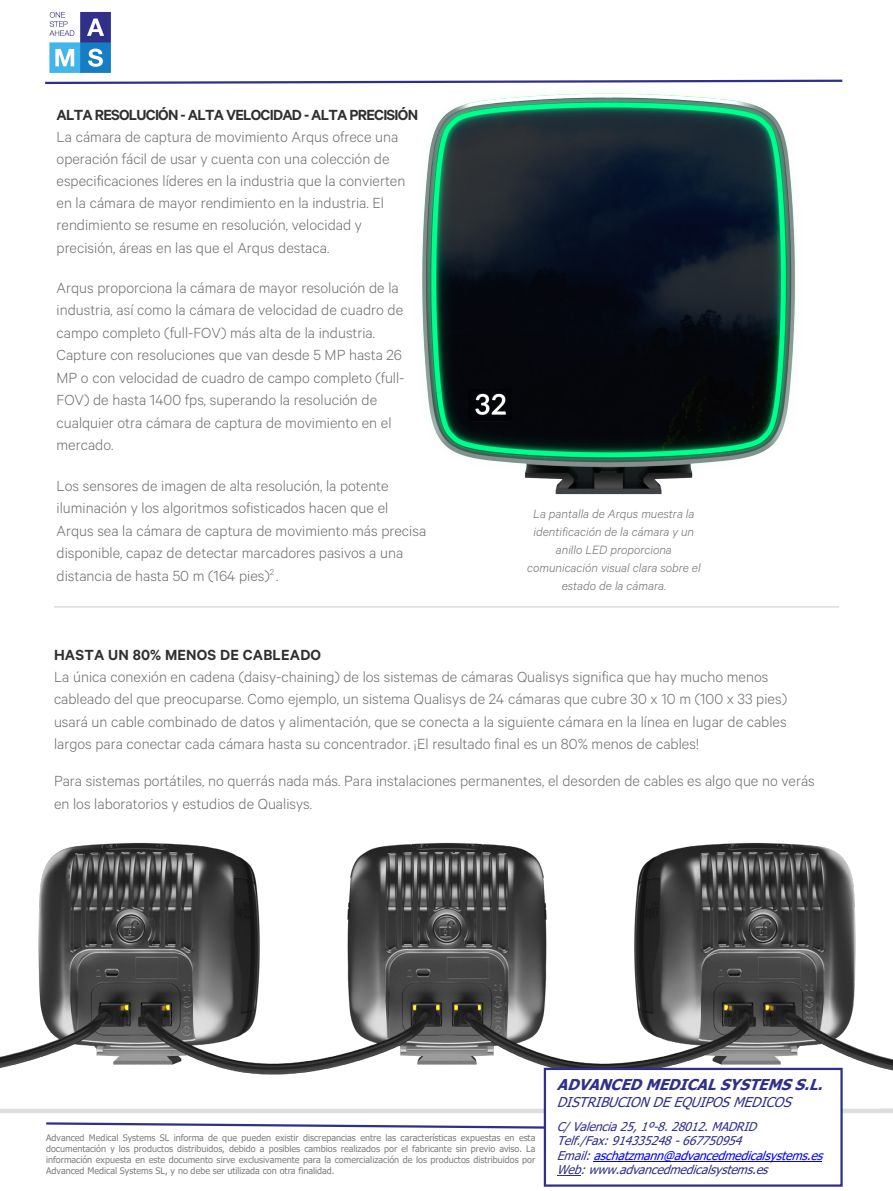
<style>
.page{position:relative;width:893px;height:1191px;background:#fff}
.page>*{position:absolute;margin:0;border:0;box-sizing:border-box;transform-origin:0 0}
.t1{font:300 16.5px/22.5px "Calibre";color:#6c6d70}
.t2{font:600 16.5px "Calibre";letter-spacing:-.045em;color:#312f30}
.t3{font:600 16.5px "Calibre";letter-spacing:.01em;color:#312f30}
.t4{font:italic 700 15px "Tahoma";letter-spacing:.005em;color:#2f308a}
.t5{font:italic 300 13.5px/18px "Calibre";color:#6c6d70;text-align:center}
.t6{font:italic 13.5px "Tahoma";color:#2f308a}
.t7{font:italic 12px/14.4px "Tahoma";color:#2f308a}
.t8{font:9px/10.9px "Tahoma";color:#7e7e7e;text-align:justify}
.s1{color:#00f}
</style>
<div class="page">
<img style="left:0;top:842px;width:893px;height:244px">
<hr style="left:54px;top:606px;width:785px;height:1px;background:#dcdddf">
<img style="left:422px;top:93px;width:374px;height:402px">
<div style="left:0;top:1108px;width:893px;height:5px;background:#dcdddf"></div>
<svg style="left:45px;top:79px;width:798px;height:5px"></svg>
<img style="left:49px;top:11px;width:62px;height:62px">
<svg style="left:46px;top:1121px;width:498px;height:10px"></svg>
<div style="left:545px;top:1069px;width:296px;height:116px;background:#fff"></div>
<div style="left:544px;top:1067px;width:299px;height:119px;border:2px solid #2f308a"></div>
<svg style="left:557px;top:1175px;width:23px;height:1px"></svg>
<hr style="left:593px;top:1160px;width:229px;height:1px;background:#00f">
<p class="t2" style="left:57px;top:105px;width:363px">ALTA RESOLUCIÓN - ALTA VELOCIDAD - ALTA PRECISIÓN</p>
<p class="t1" style="left:57px;top:125px;width:350px">La cámara de captura de movimiento Arqus ofrece una operación fácil de usar y cuenta con una colección de especificaciones líderes en la industria que la convierten en la cámara de mayor rendimiento en la industria. El rendimiento se resume en resolución, velocidad y precisión, áreas en las que el Arqus destaca.</p>
<p class="t1" style="left:57px;top:275px;width:350px">Arqus proporciona la cámara de mayor resolución de la industria, así como la cámara de velocidad de cuadro de campo completo (full-FOV) más alta de la industria.<br>Capture con resoluciones que van desde 5 MP hasta 26<br>MP o con velocidad de cuadro de campo completo (full-FOV) de hasta 1400 fps, superando la resolución de cualquier otra cámara de captura de movimiento en el mercado.</p>
<p class="t1" style="left:57px;top:474px;width:371px">Los sensores de imagen de alta resolución, la potente iluminación y los algoritmos sofisticados hacen que el Arqus sea la cámara de captura de movimiento más precisa disponible, capaz de detectar marcadores pasivos a una distancia de hasta 50 m (164 pies)<sup>2</sup> .</p>
<p class="t5" style="left:527px;top:504px;width:175px">La pantalla de Arqus muestra la identificación de la cámara y un anillo LED proporciona comunicación visual clara sobre el estado de la cámara.</p>
<p class="t3" style="left:54px;top:644px;width:269px">HASTA UN 80% MENOS DE CABLEADO</p>
<p class="t1" style="left:54px;top:665px;width:734px">La única conexión en cadena (daisy-chaining) de los sistemas de cámaras Qualisys significa que hay mucho menos cableado del que preocuparse. Como ejemplo, un sistema Qualisys de 24 cámaras que cubre 30 x 10 m (100 x 33 pies) usará un cable combinado de datos y alimentación, que se conecta a la siguiente cámara en la línea en lugar de cables largos para conectar cada cámara hasta su concentrador. ¡El resultado final es un 80% menos de cables!</p>
<p class="t1" style="left:54px;top:769px;width:762px">Para sistemas portátiles, no querrás nada más. Para instalaciones permanentes, el desorden de cables es algo que no verás en los laboratorios y estudios de Qualisys.</p>
<p class="t8" style="left:46px;top:1133px;width:491px">Advanced Medical Systems SL informa de que pueden existir discrepancias entre las características expuestas en esta documentación y los productos distribuidos, debido a posibles cambios realizados por el fabricante sin previo aviso. La información expuesta en este documento sirve exclusivamente para la comercialización de los productos distribuidos por Advanced Medical Systems SL, y no debe ser utilizada con otra finalidad.</p>
<p class="t4" style="left:557px;top:1076px;width:271px">ADVANCED MEDICAL SYSTEMS S.L.</p>
<p class="t6" style="left:557px;top:1096px;width:240px">DISTRIBUCION DEEQUIPOSMEDICOS</p>
<p class="t7" style="left:557px;top:1119px;width:271px">C/ Valencia25,1º-8.28012.MADRID Telf./Fax:914335248-667750954<br>Email:<span class="s1">aschatzmann@advancedmedicalsystems.es </span>Web:www.advancedmedicalsystems.es</p>
</div>
